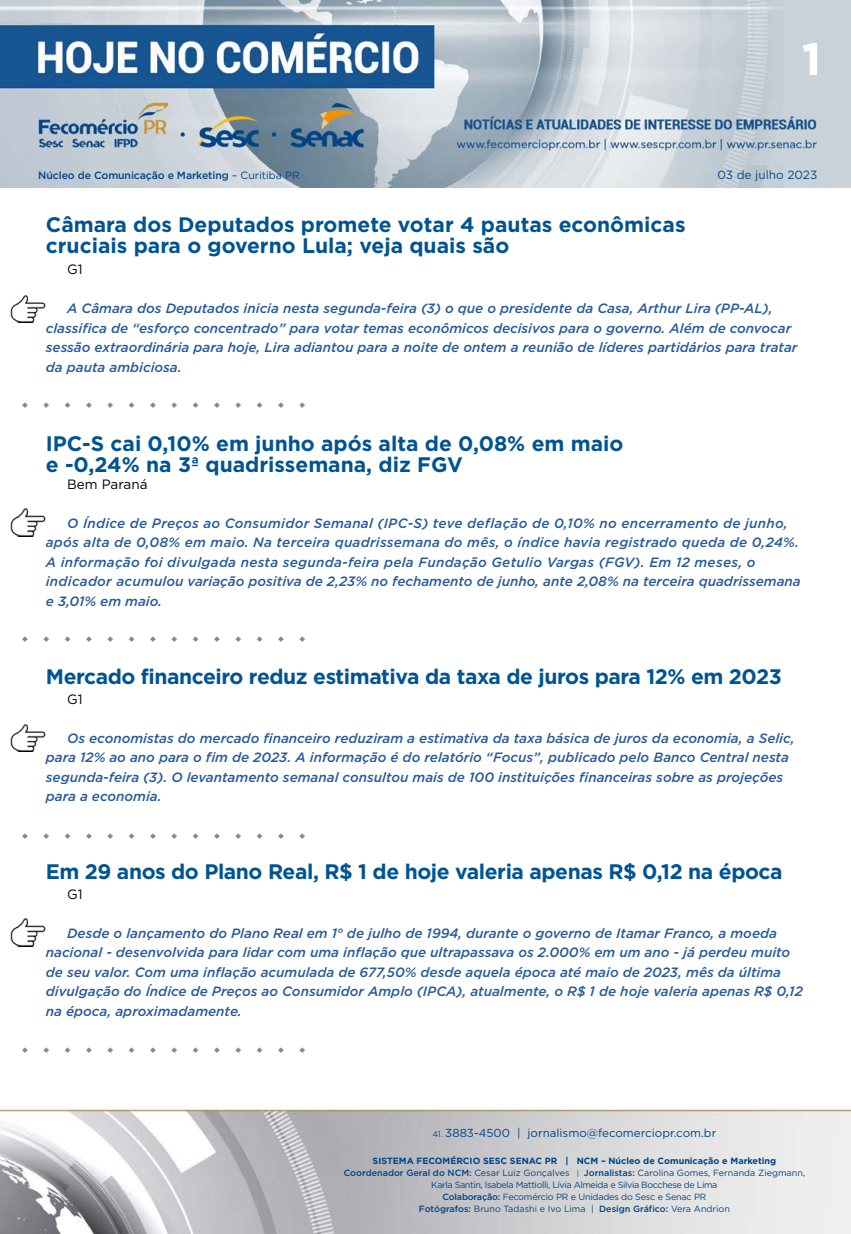
<style>
.page{position:relative;width:851px;height:1234px;background:#fff}
.page>*{position:absolute;margin:0;border:0;box-sizing:border-box;transform-origin:0 0}
.t1{font:700 45px "Gotham";color:#fff}
.t2{font:700 21px/21px "Gotham";color:#005493}
.t3{font:700 21px "Gotham";letter-spacing:-.02em;color:#005493}
.t4{font:italic 500 13.5px/19.5px "Gotham";color:#275b9b}
.t5{font:italic 500 13.5px/19.5px "Gotham";letter-spacing:.02em;color:#275b9b}
.t6{font:13.5px "Gotham";color:#000}
.t7{font:11.85px "Gotham";color:#004a93}
.t8{font:11.55px "Gotham";color:#004587}
.t9{font:500 10.5px "Gotham";letter-spacing:-.01em;color:#004587}
.t10{font:9px/12px "Gotham";letter-spacing:-.02em;color:#004587;text-align:center}
.s1{font-weight:400}
.s2{font-size:8.25px}
.s3{font-weight:700}
.s4{font-weight:500}
.s5{font-size:7.65px}
</style>
<div class="page">
<img style="left:0;top:0;width:850px;height:188px">
<img style="left:0;top:1109px;width:850px;height:124px">
<img style="left:11px;top:295px;width:35px;height:28px">
<img style="left:11px;top:508px;width:35px;height:28px">
<img style="left:11px;top:724px;width:35px;height:27px">
<img style="left:11px;top:918px;width:35px;height:28px">
<h1 class="t1" style="left:802px;top:29px;width:20px">1</h1>
<p class="t9" style="left:38px;top:168px;width:263px">Núcleo de Comunicação e Marketing <span class="s1">– Curitiba PR</span></p>
<p class="t7" style="left:717px;top:167px;width:101px">03 de julho 2023</p>
<h2 class="t2" style="left:46px;top:213px;width:641px">Câmara dos Deputados promete votar 4 pautas econômicas cruciais para o governo Lula; veja quais são</h2>
<p class="t6" style="left:67px;top:261px;width:17px">G1</p>
<p class="t4" style="left:46px;top:298px;width:753px;text-indent:21px">A Câmara dos Deputados inicia nesta segunda-feira (3) o que o presidente da Casa, Arthur Lira (PP-AL), classifica de “esforço concentrado” para votar temas econômicos decisivos para o governo. Além de convocar sessão extraordinária para hoje, Lira adiantou para a noite de ontem a reunião de líderes partidários para tratar da pauta ambiciosa.</p>
<h2 class="t2" style="left:46px;top:433px;width:579px">IPC-S cai 0,10% em junho após alta de 0,08% em maio e -0,24% na 3ª quadrissemana, diz FGV</h2>
<p class="t6" style="left:67px;top:475px;width:82px">Bem Paraná</p>
<p class="t5" style="left:46px;top:513px;width:756px;text-indent:21px">O Índice de Preços ao Consumidor Semanal (IPC-S) teve deflação de 0,10% no encerramento de junho, após alta de 0,08% em maio. Na terceira quadrissemana do mês, o índice havia registrado queda de 0,24%.<br>A informação foi divulgada nesta segunda-feira pela Fundação Getulio Vargas (FGV). Em 12 meses, o indicador acumulou variação positiva de 2,23% no fechamento de junho, ante 2,08% na terceira quadrissemana e 3,01% em maio.</p>
<h2 class="t3" style="left:46px;top:662px;width:737px">Mercado financeiro reduz estimativa da taxa de juros para 12% em 2023</h2>
<p class="t6" style="left:67px;top:690px;width:17px">G1</p>
<p class="t4" style="left:46px;top:727px;width:750px;text-indent:21px">Os economistas do mercado financeiro reduziram a estimativa da taxa básica de juros da economia, a Selic, para 12% ao ano para o fim de 2023. A informação é do relatório “Focus”, publicado pelo Banco Central nesta segunda-feira (3). O levantamento semanal consultou mais de 100 instituições financeiras sobre as projeções para a economia.</p>
<h2 class="t3" style="left:46px;top:857px;width:738px">Em 29 anos do Plano Real, R$ 1 de hoje valeria apenas R$ 0,12 na época</h2>
<p class="t6" style="left:67px;top:885px;width:17px">G1</p>
<p class="t4" style="left:46px;top:922px;width:758px;text-indent:21px">Desde o lançamento do Plano Real em 1° de julho de 1994, durante o governo de Itamar Franco, a moeda nacional - desenvolvida para lidar com uma inflação que ultrapassava os 2.000% em um ano - já perdeu muito de seu valor. Com uma inflação acumulada de 677,50% desde aquela época até maio de 2023, mês da última divulgação do Índice de Preços ao Consumidor Amplo (IPCA), atualmente, o R$ 1 de hoje valeria apenas R$ 0,12 na época, aproximadamente.</p>
<p class="t8" style="left:432px;top:1125px;width:285px"><span class="s2">41.</span> 3883-4500 | jornalismo@fecomerciopr.com.br</p>
<p class="t10" style="left:343px;top:1154px;width:463px"><span class="s3">SISTEMA FECOMÉRCIO SESC SENAC PR | NCM – Núcleo de Comunicação e Marketing </span><span class="s4">Coordenador Geral do NCM:</span> Cesar Luiz Gonçalves <span class="s5">|</span> <span class="s4">Jornalistas:</span> Carolina Gomes, Fernanda Ziegmann, Karla Santin, Isabela Mattiolli, Lívia Almeida e Silvia Bocchese de Lima<br><span class="s4">Colaboração:</span> Fecomércio PR e Unidades do Sesc e Senac PR<br><span class="s4">Fotógrafos:</span> Bruno Tadashi e Ivo Lima | <span class="s4">Design Gráfico:</span> Vera Andrion</p>
</div>
